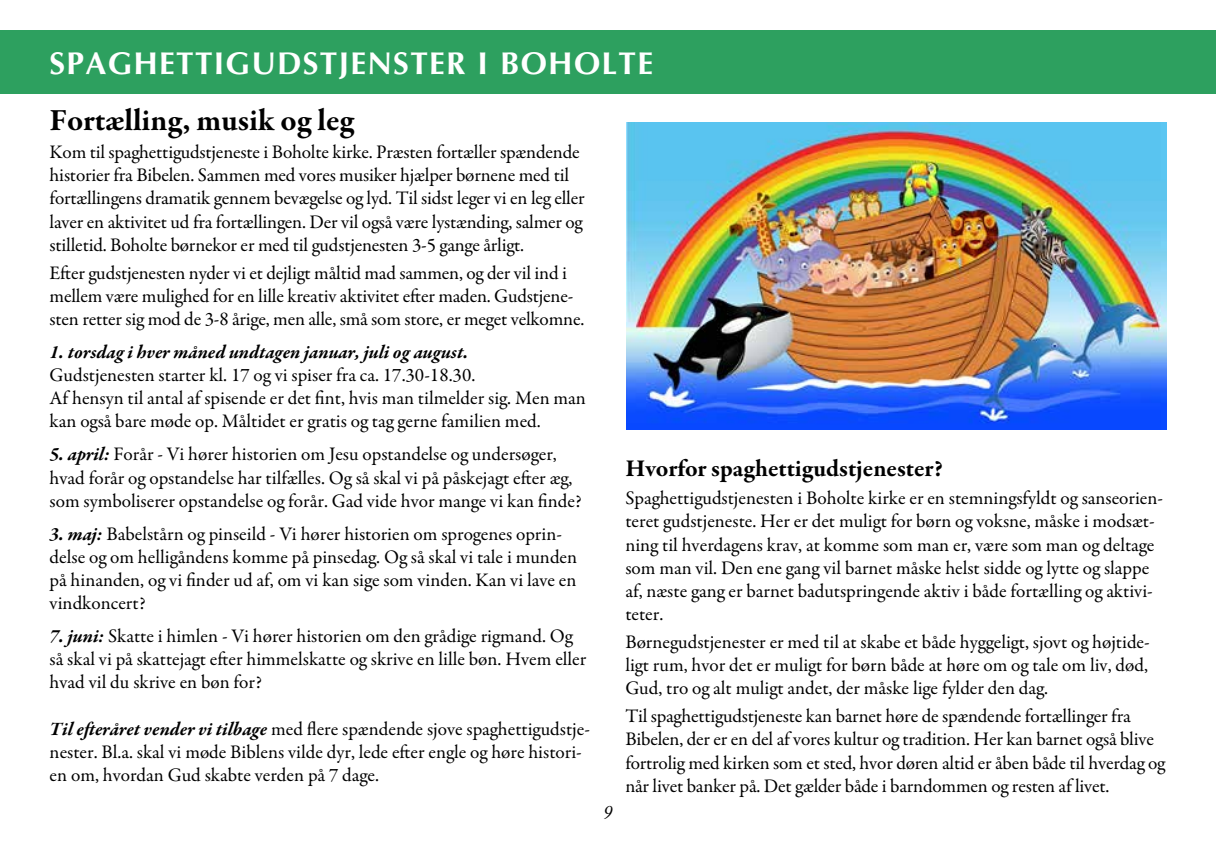
<style>
.page{position:relative;width:1216px;height:844px;background:#fff}
.page>*{position:absolute;margin:0;border:0;box-sizing:border-box;transform-origin:0 0}
.t1{font:700 31.5px "Optima";letter-spacing:.04em;color:#fff}
.t2{font:700 31.5px "Garamond Premr Pro";color:#000}
.t3{font:700 24.5px "Garamond Premr Pro";color:#000}
.t4{font:19.25px/23.1px "Garamond Premr Pro";color:#000}
.t5{font:italic 700 19.25px "Garamond Premr Pro";color:#000}
.t6{font:italic 19.25px "Garamond Premr Pro";color:#000}
.s1{font-weight:700;font-style:italic}
</style>
<div class="page">
<div style="left:0;top:30px;width:1215px;height:63px;background:#2da05f"></div>
<img style="left:626px;top:122px;width:540px;height:307px">
<h1 class="t1" style="left:50px;top:45px;width:605px">SPAGHETTIGUDSTJENSTER I BOHOLTE</h1>
<h1 class="t2" style="left:50px;top:101px;width:306px">Fortælling, musik og leg</h1>
<p class="t4" style="left:50px;top:141px;width:536px">Kom til spaghettigudstjeneste i Boholte kirke. Præsten fortæller spændende historier fra Bibelen. Sammen med vores musiker hjælper børnene med til fortællingens dramatik gennem bevægelse og lyd. Til sidst leger vi en leg eller laver en aktivitet ud fra fortællingen. Der vil også være lystænding, salmer og stilletid. Boholte børnekor er med til gudstjenesten 3-5 gange årligt.</p>
<p class="t4" style="left:50px;top:261px;width:536px">Efter gudstjenesten nyder vi et dejligt måltid mad sammen, og der vil ind i mellem være mulighed for en lille kreativ aktivitet efter maden. Gudstjene&shy;sten retter sig mod de 3-8 årige, men alle, små som store, er meget velkomne.</p>
<p class="t5" style="left:50px;top:340px;width:420px">1. torsdag i hver måned undtagen januar, juli og august.</p>
<p class="t4" style="left:50px;top:364px;width:538px">Gudstjenesten starter kl. 17 og vi spiser fra ca. 17.30-18.30.<br>Af hensyn til antal af spisende er det fint, hvis man tilmelder sig. Men man kan også bare møde op. Måltidet er gratis og tag gerne familien med.</p>
<p class="t4" style="left:50px;top:443px;width:533px"><span class="s1">5. april:</span> Forår - Vi hører historien om Jesu opstandelse og undersøger, hvad forår og opstandelse har tilfælles. Og så skal vi på påskejagt efter æg, som symboliserer opstandelse og forår. Gad vide hvor mange vi kan finde?</p>
<p class="t4" style="left:50px;top:522px;width:529px"><span class="s1">3. maj:</span> Babelstårn og pinseild - Vi hører historien om sprogenes oprin&shy;delse og om helligåndens komme på pinsedag. Og så skal vi tale i munden på hinanden, og vi finder ud af, om vi kan sige som vinden. Kan vi lave en vindkoncert?</p>
<p class="t4" style="left:50px;top:624px;width:538px"><span class="s1">7. juni:</span> Skatte i himlen - Vi hører historien om den grådige rigmand. Og så skal vi på skattejagt efter himmelskatte og skrive en lille bøn. Hvem eller hvad vil du skrive en bøn for?</p>
<p class="t4" style="left:50px;top:717px;width:542px"><span class="s1">Til efteråret vender vi tilbage</span> med flere spændende sjove spaghettigudstje&shy;nester. Bl.a. skal vi møde Biblens vilde dyr, lede efter engle og høre histori&shy;en om, hvordan Gud skabte verden på 7 dage.</p>
<p class="t3" style="left:625px;top:453px;width:319px">Hvorfor spaghettigudstjenester?</p>
<p class="t4" style="left:625px;top:487px;width:539px">Spaghettigudstjenesten i Boholte kirke er en stemningsfyldt og sanseorien&shy;teret gudstjeneste. Her er det muligt for børn og voksne, måske i modsæt&shy;ning til hverdagens krav, at komme som man er, være som man og deltage som man vil. Den ene gang vil barnet måske helst sidde og lytte og slappe af, næste gang er barnet badutspringende aktiv i både fortælling og aktivi&shy;teter.</p>
<p class="t4" style="left:625px;top:630px;width:526px;text-align:justify">Børnegudstjenester er med til at skabe et både hyggeligt, sjovt og højtide&shy;ligt rum, hvor det er muligt for børn både at høre om og tale om liv, død, Gud, tro og alt muligt andet, der måske lige fylder den dag.</p>
<p class="t4" style="left:625px;top:705px;width:541px">Til spaghettigudstjeneste kan barnet høre de spændende fortællinger fra Bibelen, der er en del af vores kultur og tradition. Her kan barnet også blive fortrolig med kirken som et sted, hvor døren altid er åben både til hverdag og når livet banker på. Det gælder både i barndommen og resten af livet.</p>
<p class="t6" style="left:603px;top:799px;width:11px">9</p>
</div>
